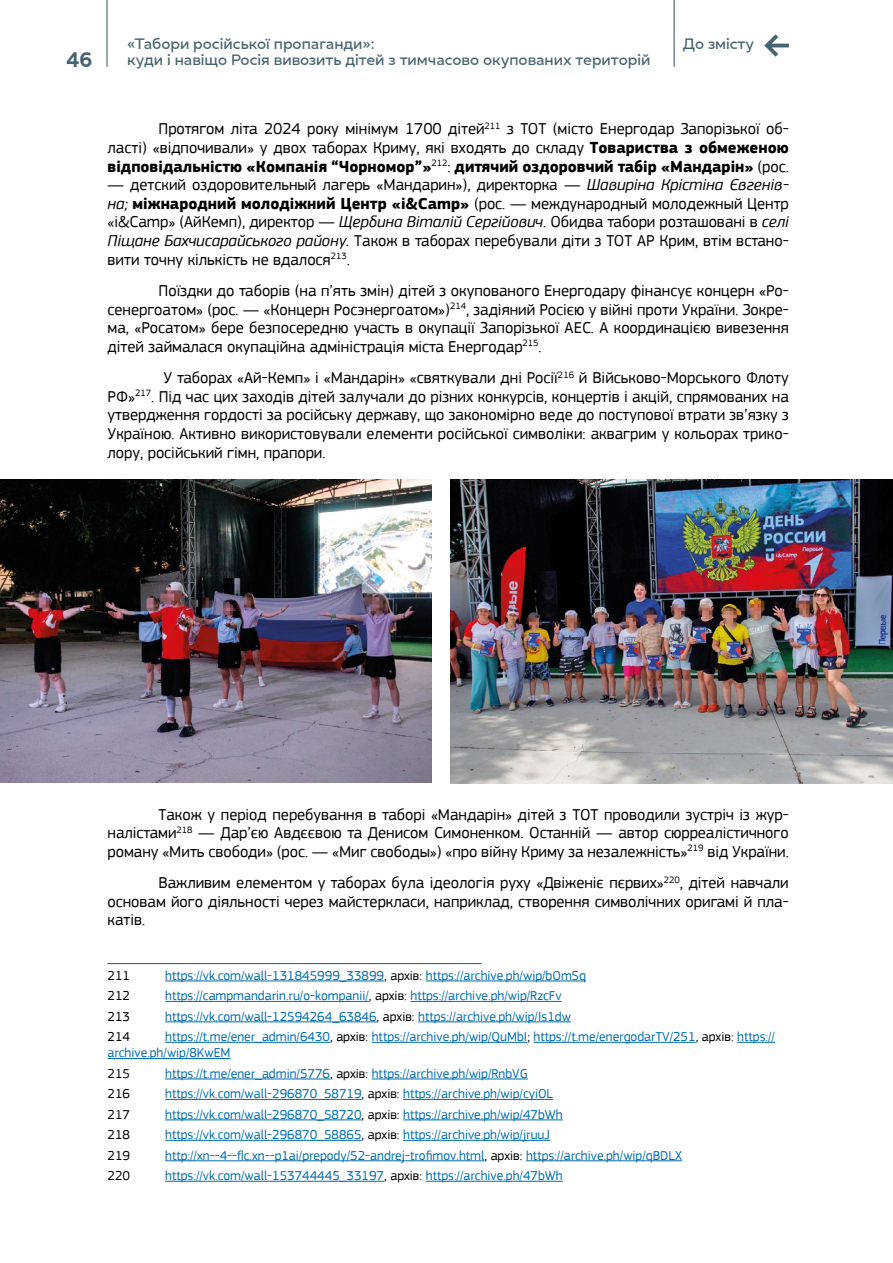
<style>
.page{position:relative;width:893px;height:1263px;background:#fff}
.page>*{position:absolute;margin:0;border:0;box-sizing:border-box;transform-origin:0 0}
.t1{font:700 21px "Golca";color:#486470}
.t2{font:16.5px/18.6px "PF Square Sans Pro";color:#000;text-align:justify}
.t3{font:500 15px "Golca";color:#486470}
.t4{font:13.5px/16.2px "PF Square Sans Pro";color:#006eab}
.t5{font:13.5px "PF Square Sans Pro";color:#000}
.s1{font-weight:700}
.s2{font-style:italic}
.s3{color:#000}
</style>
<div class="page">
<hr style="left:106px;top:0;width:2px;height:67px;background:#486470">
<hr style="left:674px;top:0;width:1px;height:67px;background:#486470">
<svg style="left:764px;top:34px;width:25px;height:23px"></svg>
<hr style="left:108px;top:963px;width:374px;height:1px;background:#486470">
<hr style="left:165px;top:981px;width:219px;height:1px;background:#006eab">
<hr style="left:426px;top:981px;width:160px;height:1px;background:#006eab">
<hr style="left:165px;top:1001px;width:204px;height:1px;background:#006eab">
<hr style="left:410px;top:1001px;width:152px;height:1px;background:#006eab">
<hr style="left:165px;top:1021px;width:212px;height:1px;background:#006eab">
<hr style="left:418px;top:1021px;width:153px;height:1px;background:#006eab">
<hr style="left:165px;top:1042px;width:165px;height:1px;background:#006eab">
<hr style="left:372px;top:1042px;width:155px;height:1px;background:#006eab">
<hr style="left:534px;top:1042px;width:162px;height:1px;background:#006eab">
<hr style="left:737px;top:1042px;width:38px;height:1px;background:#006eab">
<hr style="left:108px;top:1058px;width:122px;height:1px;background:#006eab">
<hr style="left:165px;top:1079px;width:165px;height:1px;background:#006eab">
<hr style="left:372px;top:1079px;width:156px;height:1px;background:#006eab">
<hr style="left:165px;top:1099px;width:197px;height:1px;background:#006eab">
<hr style="left:403px;top:1099px;width:150px;height:1px;background:#006eab">
<hr style="left:165px;top:1119px;width:197px;height:1px;background:#006eab">
<hr style="left:403px;top:1119px;width:160px;height:1px;background:#006eab">
<hr style="left:165px;top:1140px;width:197px;height:1px;background:#006eab">
<hr style="left:403px;top:1140px;width:147px;height:1px;background:#006eab">
<hr style="left:165px;top:1160px;width:319px;height:1px;background:#006eab">
<hr style="left:526px;top:1160px;width:156px;height:1px;background:#006eab">
<hr style="left:165px;top:1181px;width:219px;height:1px;background:#006eab">
<hr style="left:426px;top:1181px;width:137px;height:1px;background:#006eab">
<img style="left:0;top:479px;width:431px;height:303px">
<img style="left:450px;top:479px;width:443px;height:305px">
<p class="t3" style="left:127px;top:34px;width:249px">«Табори російської пропаганди»:</p>
<p class="t1" style="left:66px;top:46px;width:28px">46</p>
<p class="t3" style="left:127px;top:50px;width:525px">куди і навіщо Росія вивозить дітей з тимчасово окупованих територій</p>
<p class="t3" style="left:683px;top:34px;width:73px">До змісту</p>
<p class="t2" style="left:108px;top:120px;width:683px;text-indent:51px">Протягом літа 2024 року мінімум 1700 дітей<sup>211</sup> з ТОТ (місто Енергодар Запорізької об&shy;ласті) «відпочивали» у двох таборах Криму, які входять до складу <span class="s1">Товариства з обмеженою відповідальністю «Компанія “Чорномор”»</span><sup>212</sup>: <span class="s1">дитячий оздоровчий табір «Мандарін»</span> (рос.</p>
<p class="t2" style="left:108px;top:176px;width:683px">— детский оздоровительный лагерь «Мандарин»), директорка — <span class="s2">Шавиріна Крістіна Євгенів&shy;на;</span> <span class="s1">міжнародний молодіжний Центр «i&amp;Camp»</span> (рос. — международный молодежный Центр «i&amp;Camp» (АйКемп), директор — <span class="s2">Щербина Віталій Сергійович</span>. Обидва табори розташовані в <span class="s2">селі Піщане Бахчисарайського району.</span> Також в таборах перебували діти з ТОТ АР Крим, втім встано&shy;вити точну кількість не вдалося<sup>213</sup>.</p>
<p class="t2" style="left:108px;top:281px;width:683px;text-indent:51px">Поїздки до таборів (на п’ять змін) дітей з окупованого Енергодару фінансує концерн «Ро&shy;сенергоатом» (рос. — «Концерн Росэнергоатом»)<sup>214</sup>, задіяний Росією у війні проти України. Зокре&shy;ма, «Росатом» бере безпосередню участь в окупації Запорізької АЕС. А координацією вивезення дітей займалася окупаційна адміністрація міста Енергодар<sup>215</sup>.</p>
<p class="t2" style="left:108px;top:369px;width:683px;text-indent:56px">У таборах «Ай-Кемп» і «Мандарін» «святкували дні Росії<sup>216</sup> й Військово-Морського Флоту РФ»<sup>217</sup>. Під час цих заходів дітей залучали до різних конкурсів, концертів і акцій, спрямованих на утвердження гордості за російську державу, що закономірно веде до поступової втрати зв’язку з Україною. Активно використовували елементи російської символіки: аквагрим у кольорах трико&shy;лору, російський гімн, прапори.</p>
<p class="t2" style="left:108px;top:805px;width:683px;text-indent:51px">Також у період перебування в таборі «Мандарін» дітей з ТОТ проводили зустріч із жур&shy;налістами<sup>218</sup> — Дар’єю Авдєєвою та Денисом Симоненком. Останній — автор сюрреалістичного роману «Мить свободи» (рос. — «Миг свободы») «про війну Криму за незалежність»<sup>219</sup> від України.</p>
<p class="t2" style="left:108px;top:873px;width:683px;text-indent:51px">Важливим елементом у таборах була ідеологія руху «Двіженіє пєрвих»<sup>220</sup>, дітей навчали основам його діяльності через майстеркласи, наприклад, створення символічних оригамі й пла&shy;катів.</p>
<p class="t5" style="left:108px;top:967px;width:24px">211</p>
<p class="t4" style="left:165px;top:967px;width:422px">https://vk.com/wall-131845999_33899<span class="s3">, архів:</span> https://archive.ph/wip/bOmSq</p>
<p class="t5" style="left:108px;top:988px;width:24px">212</p>
<p class="t4" style="left:165px;top:988px;width:398px">https://campmandarin.ru/o-kompanii/<span class="s3">, архів:</span> https://archive.ph/wip/RzcFv</p>
<p class="t5" style="left:108px;top:1008px;width:24px">213</p>
<p class="t4" style="left:165px;top:1008px;width:407px">https://vk.com/wall-12594264_63846<span class="s3">, архів:</span> https://archive.ph/wip/Is1dw</p>
<p class="t5" style="left:108px;top:1029px;width:24px">214</p>
<p class="t4" style="left:108px;top:1029px;width:669px;text-indent:58px">https://t.me/ener_admin/6430<span class="s3">, архів:</span> https://archive.ph/wip/QuMbI<span class="s3">;</span> https://t.me/energodarTV/251<span class="s3">, архів:</span> https:// archive.ph/wip/8KwEM</p>
<p class="t5" style="left:108px;top:1065px;width:24px">215</p>
<p class="t4" style="left:165px;top:1065px;width:364px">https://t.me/ener_admin/5776<span class="s3">, архів:</span> https://archive.ph/wip/RnbVG</p>
<p class="t5" style="left:108px;top:1086px;width:24px">216</p>
<p class="t4" style="left:165px;top:1086px;width:389px">https://vk.com/wall-296870_58719<span class="s3">, архів:</span> https://archive.ph/wip/cyiOL</p>
<p class="t5" style="left:108px;top:1106px;width:24px">217</p>
<p class="t4" style="left:165px;top:1106px;width:399px">https://vk.com/wall-296870_58720<span class="s3">, архів:</span> https://archive.ph/wip/47bWh</p>
<p class="t5" style="left:108px;top:1127px;width:24px">218</p>
<p class="t4" style="left:165px;top:1127px;width:386px">https://vk.com/wall-296870_58865<span class="s3">, архів:</span> https://archive.ph/wip/jruuJ</p>
<p class="t5" style="left:108px;top:1147px;width:24px">219</p>
<p class="t4" style="left:165px;top:1147px;width:518px">http://xn--4--flc.xn--p1ai/prepody/52-andrej-trofimov.html<span class="s3">, архів:</span> https://archive.ph/wip/qBDLX</p>
<p class="t5" style="left:108px;top:1168px;width:24px">220</p>
<p class="t4" style="left:165px;top:1167px;width:399px">https://vk.com/wall-153744445_33197<span class="s3">, архів:</span> https://archive.ph/47bWh</p>
</div>
